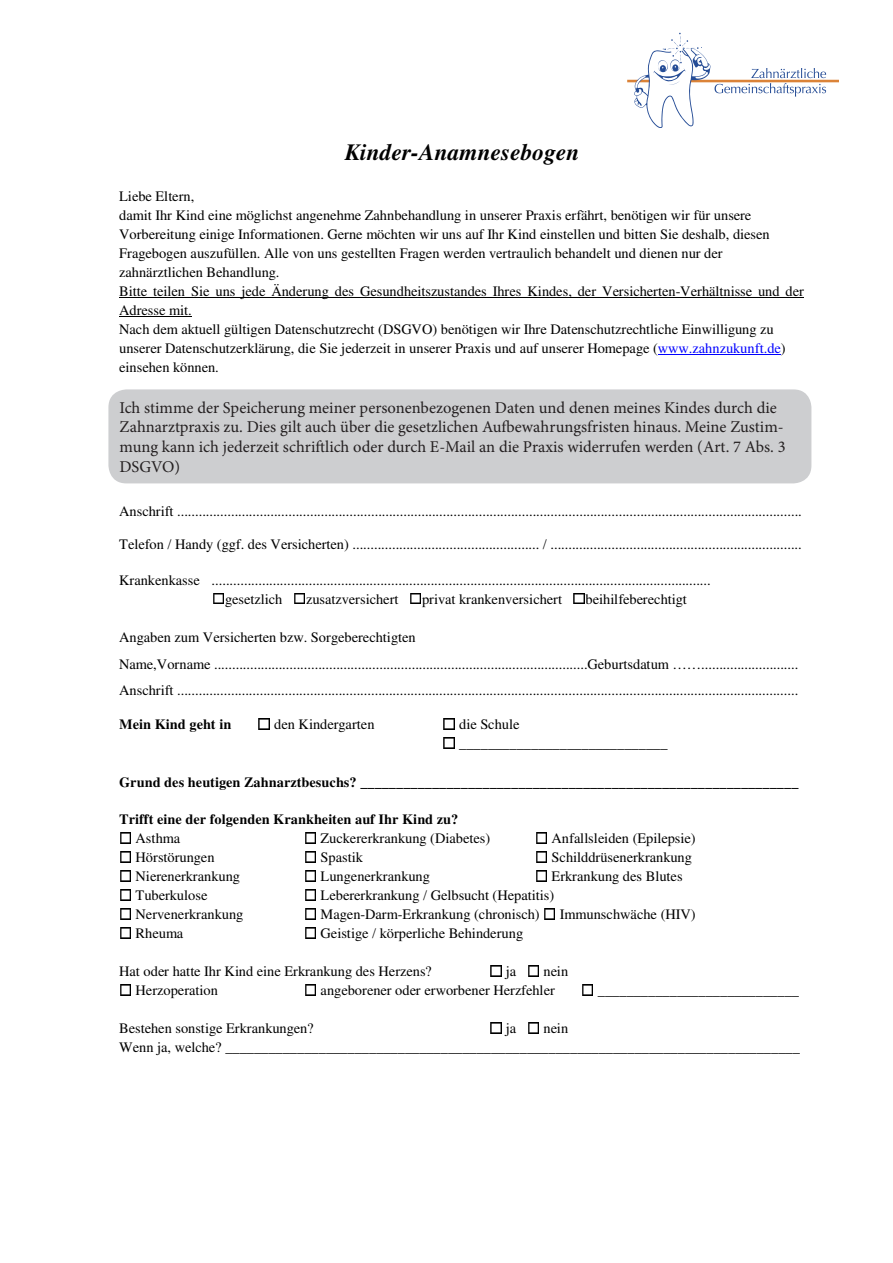
<style>
.page{position:relative;width:893px;height:1263px;background:#fff}
.page>*{position:absolute;margin:0;border:0;box-sizing:border-box;transform-origin:0 0}
.t1{font:italic 700 23.55px "Times";color:#000}
.t2{font:16.5px/19.8px "Minion Pro";color:#231f20}
.t3{font:14.4px/19px "Times";color:#000}
.t4{font:700 14.4px/18.8px "Times";color:#000}
.s1{color:#00f}
.s2{font-weight:400}
</style>
<div class="page">
<hr style="left:119px;top:297px;width:685px;height:1px;background:#000">
<hr style="left:119px;top:316px;width:73px;height:1px;background:#000">
<hr style="left:658px;top:354px;width:123px;height:1px;background:#00f">
<svg style="left:213px;top:593px;width:11px;height:11px"></svg>
<svg style="left:294px;top:593px;width:11px;height:11px"></svg>
<svg style="left:410px;top:593px;width:11px;height:11px"></svg>
<svg style="left:574px;top:593px;width:10px;height:11px"></svg>
<svg style="left:259px;top:719px;width:10px;height:10px"></svg>
<svg style="left:444px;top:719px;width:10px;height:10px"></svg>
<svg style="left:444px;top:738px;width:10px;height:10px"></svg>
<svg style="left:120px;top:833px;width:11px;height:10px"></svg>
<svg style="left:305px;top:833px;width:11px;height:10px"></svg>
<svg style="left:536px;top:833px;width:11px;height:10px"></svg>
<svg style="left:120px;top:852px;width:11px;height:10px"></svg>
<svg style="left:305px;top:852px;width:11px;height:10px"></svg>
<svg style="left:536px;top:852px;width:11px;height:10px"></svg>
<svg style="left:120px;top:871px;width:11px;height:10px"></svg>
<svg style="left:305px;top:871px;width:11px;height:10px"></svg>
<svg style="left:536px;top:871px;width:11px;height:10px"></svg>
<svg style="left:120px;top:890px;width:11px;height:10px"></svg>
<svg style="left:305px;top:890px;width:11px;height:10px"></svg>
<svg style="left:120px;top:909px;width:11px;height:10px"></svg>
<svg style="left:305px;top:909px;width:11px;height:10px"></svg>
<svg style="left:544px;top:909px;width:11px;height:10px"></svg>
<svg style="left:120px;top:928px;width:11px;height:10px"></svg>
<svg style="left:305px;top:928px;width:11px;height:10px"></svg>
<svg style="left:490px;top:966px;width:11px;height:10px"></svg>
<svg style="left:528px;top:966px;width:11px;height:10px"></svg>
<svg style="left:120px;top:985px;width:11px;height:10px"></svg>
<svg style="left:305px;top:985px;width:11px;height:10px"></svg>
<svg style="left:582px;top:985px;width:11px;height:10px"></svg>
<svg style="left:490px;top:1023px;width:11px;height:10px"></svg>
<svg style="left:528px;top:1023px;width:11px;height:10px"></svg>
<svg style="left:627px;top:33px;width:212px;height:95px"></svg>
<div style="left:108px;top:389px;width:703px;height:94px;background:#cdced0;border-radius:18px"></div>
<p class="t1" style="left:344px;top:143px;width:237px">Kinder-Anamnesebogen</p>
<p class="t3" style="left:119px;top:187px;width:686px">Liebe Eltern,<br>damit Ihr Kind eine möglichst angenehme Zahnbehandlung in unserer Praxis erfährt, benötigen wir für unsere Vorbereitung einige Informationen. Gerne möchten wir uns auf Ihr Kind einstellen und bitten Sie deshalb, diesen Fragebogen auszufüllen. Alle von uns gestellten Fragen werden vertraulich behandelt und dienen nur der zahnärztlichen Behandlung.<br>Bitte teilen Sie uns jede Änderung des Gesundheitszustandes Ihres Kindes, der Versicherten-Verhältnisse und der Adresse mit.<br>Nach dem aktuell gültigen Datenschutzrecht (DSGVO) benötigen wir Ihre Datenschutzrechtliche Einwilligung zu unserer Datenschutzerklärung, die Sie jederzeit in unserer Praxis und auf unserer Homepage (<span class="s1">www.zahnzukunft.de</span>) einsehen können.</p>
<p class="t3" style="left:119px;top:396px;width:681px">Ich stimme der Speicherung meiner personenbezogenen Daten und denen meines Kindes durch die Zahnarztpraxis zu.<br>Dies gilt auch über die gesetzlichen Aufbewahrungsfristen hinaus. Meine Zustimmung kann ich jederzeit schriftlich oder durch E-Mail an die Praxis widerrufen werden (Art. 7 Abs. 3 DSGVO)</p>
<p class="t2" style="left:119px;top:398px;width:668px">Ich stimme der Speicherung meiner personenbezogenen Daten und denen meines Kindes durch die Zahnarztpraxis zu. Dies gilt auch über die gesetzlichen Aufbewahrungsfristen hinaus. Meine Zustim&shy;mung kann ich jederzeit schriftlich oder durch E-Mail an die Praxis widerrufen werden (Art. 7 Abs. 3<br>DSGVO)</p>
<p class="t3" style="left:119px;top:502px;width:684px">Anschrift ..............................................................................................................................................................................</p>
<p class="t3" style="left:119px;top:535px;width:684px">Telefon / Handy (ggf. des Versicherten) .................................................... / ......................................................................</p>
<p class="t3" style="left:225px;top:571px;width:487px;text-indent:-106px">Krankenkasse ........................................................................................................................................... gesetzlich</p>
<p class="t3" style="left:306px;top:590px;width:94px">zusatzversichert</p>
<p class="t3" style="left:422px;top:590px;width:141px">privat krankenversichert</p>
<p class="t3" style="left:586px;top:590px;width:103px">beihilfeberechtigt</p>
<p class="t3" style="left:119px;top:624px;width:681px;line-height:26.5px">Angaben zum Versicherten bzw. Sorgeberechtigten<br>Name,Vorname ........................................................................................................Geburtsdatum ……...........................<br>Anschrift .............................................................................................................................................................................</p>
<p class="t4" style="left:119px;top:716px;width:114px">Mein Kind geht in</p>
<p class="t3" style="left:274px;top:715px;width:102px">den Kindergarten</p>
<p class="t3" style="left:459px;top:715px;width:210px">die Schule _____________________________</p>
<p class="t4" style="left:119px;top:774px;width:681px">Grund des heutigen Zahnarztbesuchs? _____________________________________________________________</p>
<p class="t4" style="left:136px;top:812px;width:324px;text-indent:-16px">Trifft eine der folgenden Krankheiten auf Ihr Kind zu?<br><span class="s2">Asthma</span></p>
<p class="t3" style="left:321px;top:829px;width:171px">Zuckererkrankung (Diabetes)</p>
<p class="t3" style="left:552px;top:829px;width:145px">Anfallsleiden (Epilepsie)</p>
<p class="t3" style="left:136px;top:848px;width:80px">Hörstörungen</p>
<p class="t3" style="left:321px;top:848px;width:44px">Spastik</p>
<p class="t3" style="left:552px;top:848px;width:142px">Schilddrüsenerkrankung</p>
<p class="t3" style="left:136px;top:867px;width:106px">Nierenerkrankung</p>
<p class="t3" style="left:321px;top:867px;width:111px">Lungenerkrankung</p>
<p class="t3" style="left:552px;top:867px;width:133px">Erkrankung des Blutes</p>
<p class="t3" style="left:136px;top:886px;width:73px">Tuberkulose</p>
<p class="t3" style="left:321px;top:886px;width:235px">Lebererkrankung / Gelbsucht (Hepatitis)</p>
<p class="t3" style="left:136px;top:905px;width:109px">Nervenerkrankung</p>
<p class="t3" style="left:321px;top:905px;width:221px">Magen-Darm-Erkrankung (chronisch)</p>
<p class="t3" style="left:560px;top:905px;width:137px">Immunschwäche (HIV)</p>
<p class="t3" style="left:136px;top:924px;width:49px">Rheuma</p>
<p class="t3" style="left:321px;top:924px;width:204px">Geistige / körperliche Behinderung</p>
<p class="t3" style="left:119px;top:962px;width:314px">Hat oder hatte Ihr Kind eine Erkrankung des Herzens?</p>
<p class="t3" style="left:506px;top:962px;width:12px">ja</p>
<p class="t3" style="left:543px;top:962px;width:26px">nein</p>
<p class="t3" style="left:136px;top:981px;width:84px">Herzoperation</p>
<p class="t3" style="left:321px;top:981px;width:236px">angeborener oder erworbener Herzfehler</p>
<p class="t3" style="left:598px;top:981px;width:203px">____________________________</p>
<p class="t3" style="left:119px;top:1019px;width:196px">Bestehen sonstige Erkrankungen?</p>
<p class="t3" style="left:506px;top:1019px;width:12px">ja</p>
<p class="t3" style="left:119px;top:1019px;width:682px;text-indent:424px">nein<br>Wenn ja, welche? ________________________________________________________________________________</p>
</div>
